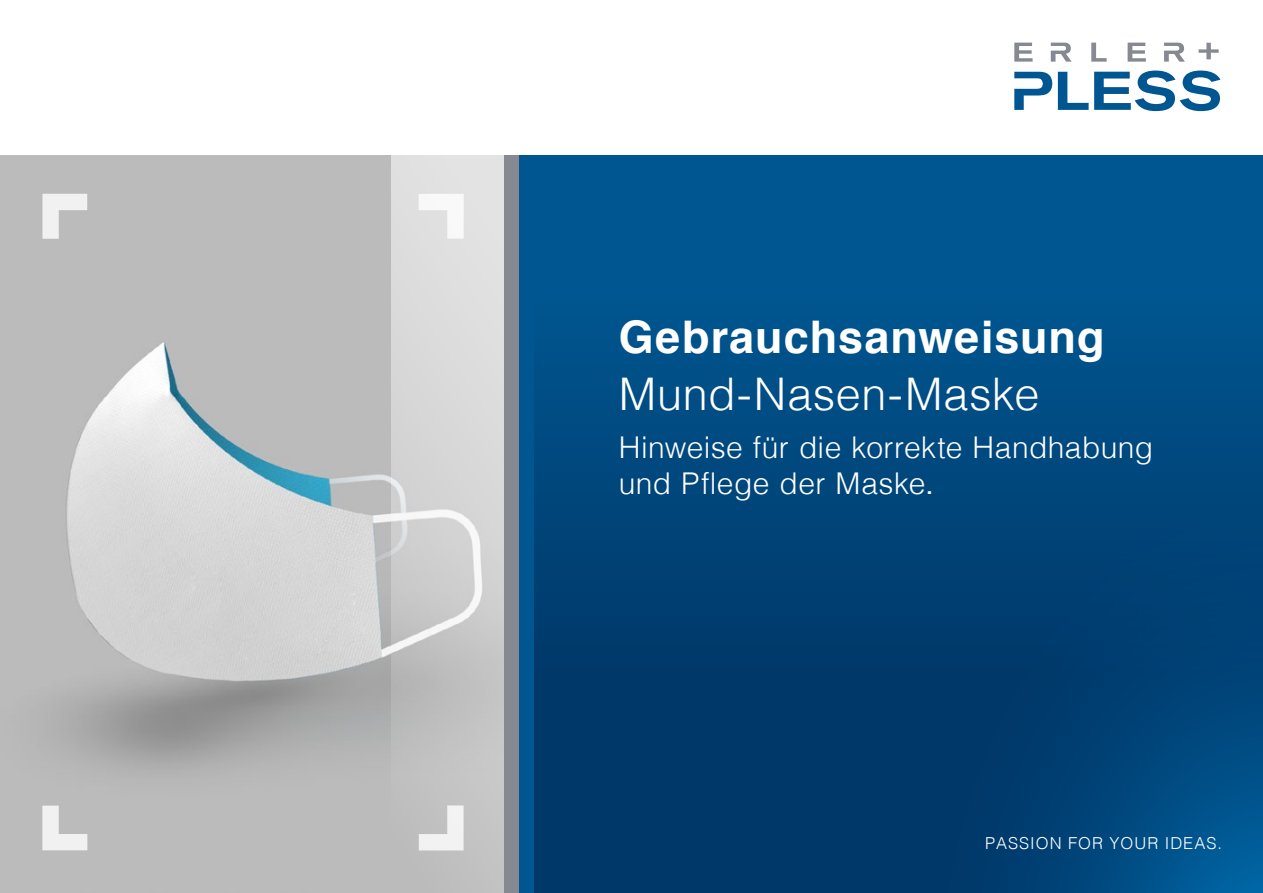
<style>
.page{position:relative;width:1263px;height:893px;background:#fff}
.page>*{position:absolute;margin:0;border:0;box-sizing:border-box;transform-origin:0 0}
.t1{font:700 45px "Helvetica";letter-spacing:.025em;color:#fff}
.t2{font:300 45px "Helvetica";letter-spacing:.015em;color:#fff}
.t3{font:300 30px/36px "Helvetica";letter-spacing:.015em;color:#fff}
.t4{font:300 16.5px "Helvetica";letter-spacing:.06em;color:#fff}
.s1{font-weight:400}
</style>
<div class="page">
<img style="left:0;top:155px;width:391px;height:738px">
<div style="left:505px;top:155px;width:758px;height:738px;background:linear-gradient(to bottom,#005a95,#003160)"></div>
<svg style="left:772px;top:168px;width:491px;height:725px;background:#00477d"></svg>
<div style="left:519px;top:155px;width:15px;height:738px;background:#005691"></div>
<svg style="left:391px;top:155px;width:113px;height:738px;background:#d0d0d0"></svg>
<div style="left:504px;top:155px;width:15px;height:738px;background:#868992"></div>
<svg style="left:1058px;top:72px;width:30px;height:38px"></svg>
<svg style="left:1014px;top:72px;width:38px;height:38px"></svg>
<svg style="left:1094px;top:71px;width:126px;height:40px"></svg>
<svg style="left:1014px;top:43px;width:18px;height:19px"></svg>
<svg style="left:1091px;top:43px;width:16px;height:19px"></svg>
<svg style="left:1127px;top:43px;width:19px;height:19px"></svg>
<svg style="left:1051px;top:43px;width:21px;height:19px"></svg>
<svg style="left:1164px;top:43px;width:21px;height:19px"></svg>
<svg style="left:1198px;top:43px;width:20px;height:16px"></svg>
<svg style="left:419px;top:805px;width:45px;height:45px"></svg>
<svg style="left:42px;top:806px;width:45px;height:44px"></svg>
<svg style="left:42px;top:194px;width:45px;height:45px"></svg>
<svg style="left:419px;top:194px;width:45px;height:45px"></svg>
<h1 class="t1" style="left:619px;top:300px;width:487px">Gebrauchsanweisung</h1>
<h1 class="t2" style="left:619px;top:355px;width:422px">Mund-Nasen-Maske</h1>
<p class="t3" style="left:619px;top:427px;width:536px">Hinweise für die korrekte Handhabung und Pflege der Maske<span class="s1">.</span></p>
<p class="t4" style="left:985px;top:829px;width:238px">PASSION FOR YOUR IDEAS.</p>
</div>
